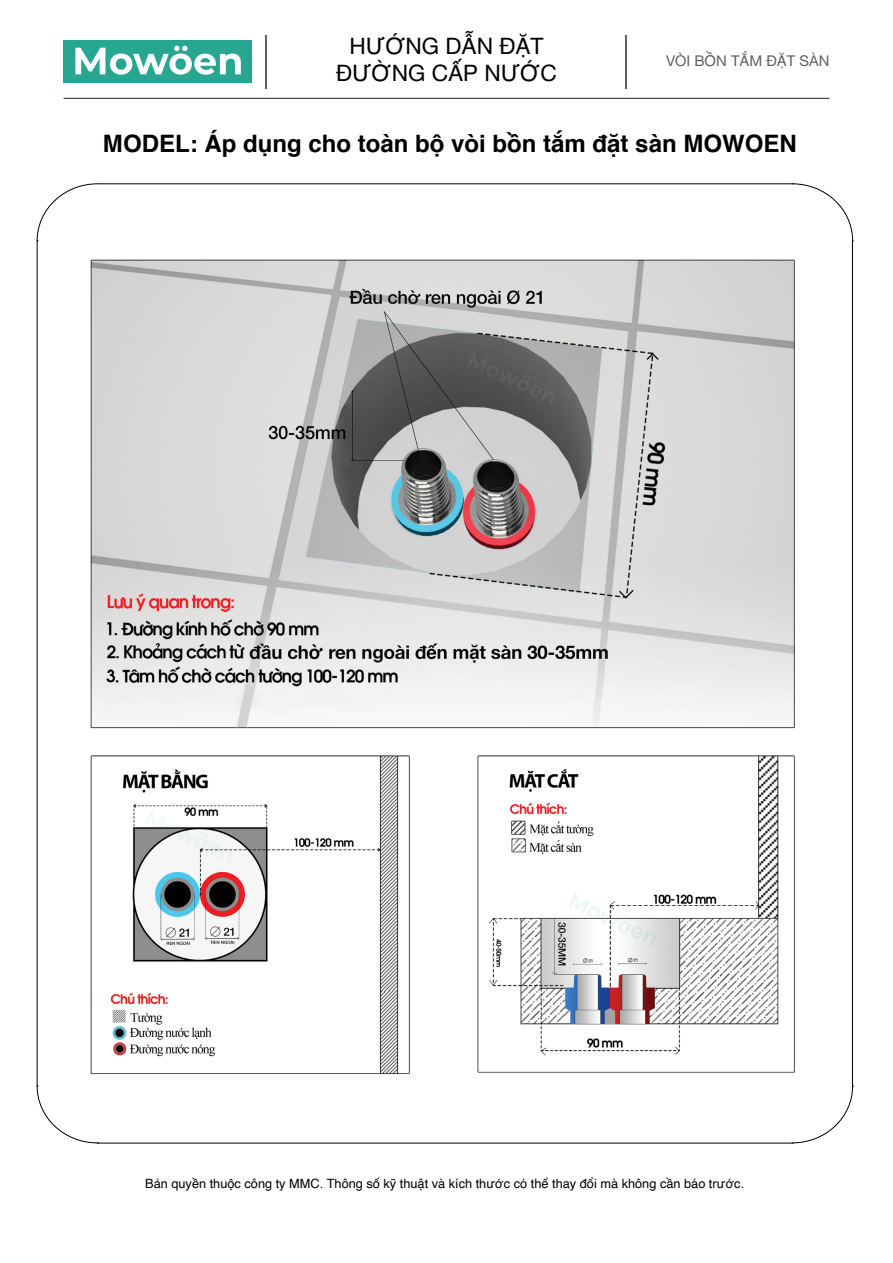
<style>
.page{position:relative;width:893px;height:1263px;background:#fff}
.page>*{position:absolute;margin:0;border:0;box-sizing:border-box;transform-origin:0 0}
.t1{font:700 24px "Helvetica";color:#000}
.t2{font:22.65px/27.3px "Helvetica Neue";color:#000;text-align:center}
.t3{font:14.85px "Helvetica Neue";color:#606060}
.t4{font:12.75px "Helvetica";color:#000}
</style>
<div class="page">
<hr style="left:37px;top:241px;width:1px;height:845px;background:#000">
<hr style="left:97px;top:1143px;width:695px;height:1px;background:#000">
<hr style="left:852px;top:241px;width:1px;height:845px;background:#000">
<hr style="left:97px;top:183px;width:695px;height:1px;background:#000">
<svg style="left:36px;top:183px;width:62px;height:58px"></svg>
<svg style="left:36px;top:1085px;width:62px;height:59px"></svg>
<svg style="left:791px;top:1085px;width:62px;height:59px"></svg>
<svg style="left:791px;top:183px;width:62px;height:58px"></svg>
<hr style="left:64px;top:98px;width:765px;height:1px;background:#231f20">
<hr style="left:265px;top:35px;width:1px;height:54px;background:#606060">
<hr style="left:625px;top:35px;width:1px;height:54px;background:#606060">
<div style="left:64px;top:40px;width:188px;height:43px;background:#27a791"></div>
<svg style="left:75px;top:46px;width:166px;height:29px"></svg>
<img style="left:90px;top:259px;width:705px;height:815px">
<h2 class="t2" style="left:336px;top:33px;width:222px">HƯỚNG DẪN ĐẶT<br>ĐƯỜNG CẤP NƯỚC</h2>
<p class="t3" style="left:666px;top:50px;width:165px">VÒI BỒN TẮM ĐẶT SÀN</p>
<h1 class="t1" style="left:103px;top:124px;width:695px">MODEL: Áp dụng cho toàn bộ vòi bồn tắm đặt sàn MOWOEN</h1>
<p class="t4" style="left:145px;top:1173px;width:600px">Bản quyền thuộc công ty MMC. Thông số kỹ thuật và kích thước có thể thay đổi mà không cần báo trước.</p>
</div>
